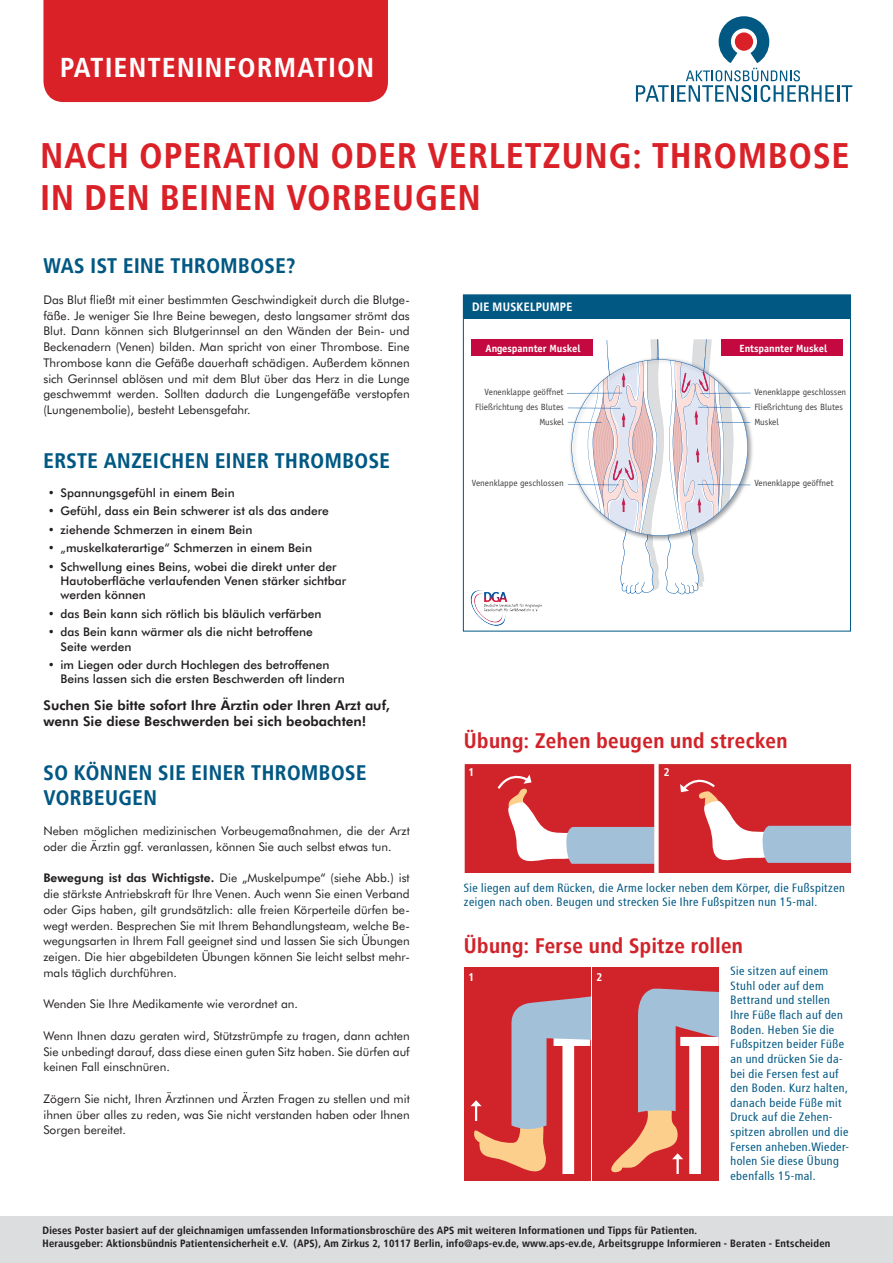
<style>
.page{position:relative;width:893px;height:1263px;background:#fff}
.page>*{position:absolute;margin:0;border:0;box-sizing:border-box;transform-origin:0 0}
.t1{font:700 35.4px/42.5px "Transit Offc";letter-spacing:.01em;color:#da2128}
.t2{font:700 27.22px "Transit Offc";letter-spacing:.03em;color:#fff}
.t3{font:700 21px/25.2px "Transit Offc";color:#005883}
.t4{font:700 21px "Transit Offc";color:#d1232a}
.t5{font:700 13.5px/15.8px "Futura BT";color:#231f20}
.t6{font:12px/15.8px "Futura BT";color:#231f20;text-align:justify}
.t7{font:500 12px/14.2px "Futura BT";color:#231f20}
.t8{font:12px/14.6px "Transit Offc";color:#005883}
.t9{font:700 12px "Transit Offc";color:#fff}
.t10{font:700 11.25px "Transit Offc";color:#fff}
.t11{font:700 11.18px "Transit Offc";color:#fff}
.t12{font:700 10.5px/13.5px "Transit Offc";color:#231f20}
.t13{font:700 10.5px "Officina Sans LT";color:#fff}
.t14{font:9.07px/15.3px "Officina Sans LT";color:#3e3e3f;text-align:right}
.s1{font-weight:700}
</style>
<div class="page">
<div style="left:0;top:1216px;width:893px;height:47px;background:#dcdddf"></div>
<div style="left:43px;top:0;width:345px;height:102px;background:#da2128"></div>
<div style="left:464px;top:967px;width:126px;height:213px;background:#d1232a"></div>
<svg style="left:471px;top:996px;width:119px;height:185px"></svg>
<div style="left:592px;top:967px;width:127px;height:213px;background:#d1232a"></div>
<svg style="left:611px;top:988px;width:108px;height:186px"></svg>
<div style="left:464px;top:763px;width:191px;height:111px;background:#d1232a"></div>
<svg style="left:497px;top:774px;width:156px;height:90px"></svg>
<div style="left:463px;top:763px;width:192px;height:111px;border:1px solid #fff"></div>
<div style="left:658px;top:763px;width:194px;height:111px;background:#d1232a"></div>
<svg style="left:680px;top:779px;width:170px;height:84px"></svg>
<div style="left:657px;top:763px;width:195px;height:111px;border:1px solid #fff"></div>
<div style="left:471px;top:339px;width:121px;height:16px;background:#c40941"></div>
<div style="left:721px;top:339px;width:122px;height:16px;background:#c40941"></div>
<img style="left:750px;top:392px;width:3px;height:94px">
<hr style="left:567px;top:393px;width:55px;height:1px;background:#0155a7">
<svg style="left:568px;top:339px;width:182px;height:255px"></svg>
<hr style="left:700px;top:393px;width:51px;height:1px;background:#0155a7">
<svg style="left:636px;top:16px;width:216px;height:86px"></svg>
<div style="left:735px;top:32px;width:18px;height:19px;background:#da2128;border-radius:50%"></div>
<img style="left:470px;top:591px;width:71px;height:34px">
<div style="left:463px;top:295px;width:387px;height:23px;background:#005883"></div>
<div style="left:463px;top:294px;width:388px;height:337px;border:1px solid #005883"></div>
<h2 class="t2" style="left:60px;top:50px;width:316px">Patienteninformation</h2>
<h1 class="t1" style="left:40px;top:134px;width:811px">Nach Operation oder Verletzung: Thrombose in den Beinen vorbeugen</h1>
<h3 class="t3" style="left:43px;top:253px;width:254px">Was ist eine Thrombose?</h3>
<p class="t6" style="left:43px;top:292px;width:368px">Das Blut fließt mit einer bestimmten Geschwindigkeit durch die Blutge&shy;fäße. Je weniger Sie Ihre Beine bewegen, desto langsamer strömt das Blut. Dann können sich Blutgerinnsel an den Wänden der Bein- und Beckenadern (Venen) bilden. Man spricht von einer Thrombose. Eine Thrombose kann die Gefäße dauerhaft schädigen. Außerdem können sich Gerinnsel ablösen und mit dem Blut über das Herz in die Lunge geschwemmt werden. Sollten dadurch die Lungengefäße verstopfen (Lungenembolie), besteht Lebensgefahr.</p>
<h3 class="t3" style="left:43px;top:448px;width:348px">Erste Anzeichen einer Thrombose</h3>
<p class="t7" style="left:48px;top:485px;width:189px">• Spannungsgefühl in einem Bein</p>
<p class="t7" style="left:48px;top:504px;width:283px">• Gefühl, dass ein Bein schwerer ist als das andere</p>
<p class="t7" style="left:48px;top:522px;width:206px">• ziehende Schmerzen in einem Bein</p>
<p class="t7" style="left:48px;top:541px;width:266px">• „muskelkaterartige“ Schmerzen in einem Bein</p>
<p class="t7" style="left:60px;top:559px;width:287px;text-indent:-13px">• Schwellung eines Beins, wobei die direkt unter der<br>Hautoberfläche verlaufenden Venen stärker sichtbar werden können</p>
<p class="t7" style="left:48px;top:606px;width:275px">• das Bein kann sich rötlich bis bläulich verfärben</p>
<p class="t7" style="left:60px;top:625px;width:254px;text-indent:-13px">• das Bein kann wärmer als die nicht betroffene<br>Seite werden</p>
<p class="t7" style="left:60px;top:657px;width:286px;text-indent:-13px">• im Liegen oder durch Hochlegen des betroffenen<br>Beins lassen sich die ersten Beschwerden oft lindern</p>
<p class="t5" style="left:43px;top:697px;width:348px">Suchen Sie bitte sofort Ihre Ärztin oder Ihren Arzt auf, wenn Sie diese Beschwerden bei sich beobachten!</p>
<h3 class="t3" style="left:43px;top:759px;width:325px">So können Sie einer Thrombose vorbeugen</h3>
<p class="t6" style="left:43px;top:823px;width:368px">Neben möglichen medizinischen Vorbeugemaßnahmen, die der Arzt oder die Ärztin ggf. veranlassen, können Sie auch selbst etwas tun.</p>
<p class="t6" style="left:43px;top:870px;width:368px"><span class="s1">Bewegung ist das Wichtigste.</span> Die „Muskelpumpe“ (siehe Abb.) ist die stärkste Antriebskraft für Ihre Venen. Auch wenn Sie einen Verband oder Gips haben, gilt grundsätzlich: alle freien Körperteile dürfen be&shy;wegt werden. Besprechen Sie mit Ihrem Behandlungsteam, welche Be&shy;wegungsarten in Ihrem Fall geeignet sind und lassen Sie sich Übungen zeigen. Die hier abgebildeten Übungen können Sie leicht selbst mehr&shy;mals täglich durchführen.</p>
<p class="t6" style="left:43px;top:996px;width:256px">Wenden Sie Ihre Medikamente wie verordnet an.</p>
<p class="t6" style="left:43px;top:1027px;width:368px">Wenn Ihnen dazu geraten wird, Stützstrümpfe zu tragen, dann achten Sie unbedingt darauf, dass diese einen guten Sitz haben. Sie dürfen auf keinen Fall einschnüren.</p>
<p class="t6" style="left:43px;top:1090px;width:368px">Zögern Sie nicht, Ihren Ärztinnen und Ärzten Fragen zu stellen und mit ihnen über alles zu reden, was Sie nicht verstanden haben oder Ihnen Sorgen bereitet.</p>
<p class="t9" style="left:472px;top:299px;width:102px">Die Muskelpumpe</p>
<p class="t13" style="left:485px;top:341px;width:97px">Angespannter Muskel</p>
<p class="t13" style="left:740px;top:341px;width:89px">Entspannter Muskel</p>
<p class="t14" style="left:475px;top:384px;width:90px">Venenklappe geöffnet<br>Fließrichtung des Blutes<br>Muskel</p>
<p class="t14" style="left:754px;top:384px;width:93px;text-align:left">Venenklappe geschlossen<br>Fließrichtung des Blutes<br>Muskel</p>
<p class="t14" style="left:472px;top:476px;width:93px">Venenklappe geschlossen</p>
<p class="t14" style="left:754px;top:476px;width:81px">Venenklappe geöffnet</p>
<h3 class="t4" style="left:464px;top:727px;width:326px">Übung: Zehen beugen und strecken</h3>
<p class="t11" style="left:468px;top:765px;width:7px">1</p>
<p class="t10" style="left:664px;top:765px;width:7px">2</p>
<p class="t8" style="left:464px;top:880px;width:383px">Sie liegen auf dem Rücken, die Arme locker neben dem Körper, die Fußspitzen zeigen nach oben. Beugen und strecken Sie Ihre Fußspitzen nun 15-mal.</p>
<h3 class="t4" style="left:464px;top:932px;width:281px">Übung: Ferse und Spitze rollen</h3>
<p class="t8" style="left:730px;top:964px;width:121px">Sie sitzen auf einem<br>Stuhl oder auf dem<br>Bettrand und stellen<br>Ihre Füße flach auf den<br>Boden. Heben Sie die<br>Fußspitzen beider Füße an und drücken Sie da&shy;bei die Fersen fest auf den Boden. Kurz halten, danach beide Füße mit<br>Druck auf die Zehen&shy;spitzen abrollen und die<br>Fersen anheben.Wieder&shy;holen Sie diese Übung ebenfalls 15-mal.</p>
<p class="t11" style="left:468px;top:969px;width:7px">1</p>
<p class="t10" style="left:597px;top:969px;width:7px">2</p>
<p class="t12" style="left:43px;top:1223px;width:789px">Dieses Poster basiert auf der gleichnamigen umfassenden I nformationsbroschüre des APS mit weiteren I nformationen und Tipps für Patienten.<br>Herausgeber: Aktionsbündnis Patientensicherheit e.V. (APS), Am Zirkus 2, 10117 Berlin, info@aps-ev.de, www.aps-ev.de, Arbeitsgruppe I nformieren - Beraten - Entscheiden</p>
</div>
